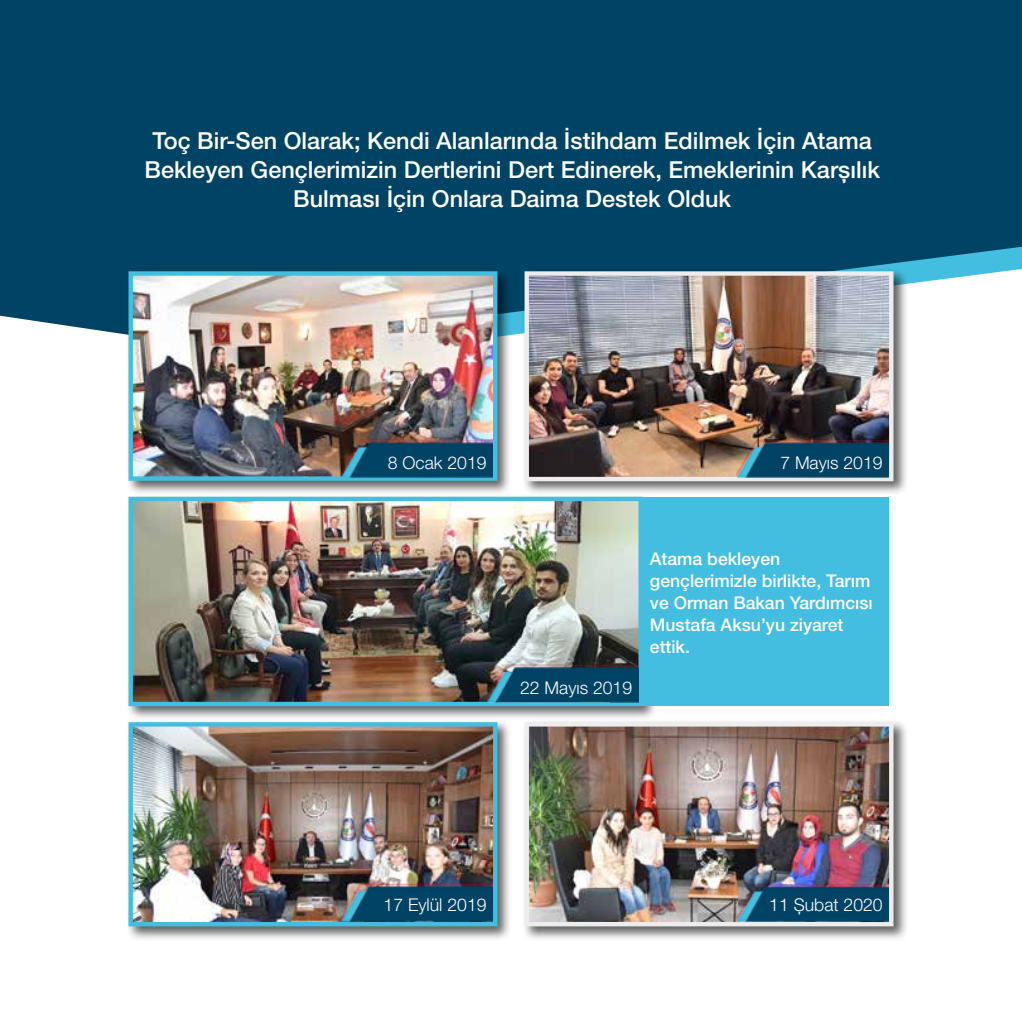
<style>
.page{position:relative;width:1022px;height:1022px;background:#fff}
.page>*{position:absolute;margin:0;border:0;box-sizing:border-box;transform-origin:0 0}
.t1{font:500 23.45px/29.2px "Helvetica Neue LT Pro";color:#fff;text-align:center}
.t2{font:500 17.5px/22.1px "Helvetica Neue LT Pro";color:#fff}
.t3{font:300 17.5px "Helvetica Neue LT Pro";color:#fff}
</style>
<div class="page">
<div style="left:125px;top:494px;width:533px;height:227px;background:#000;opacity:.62"></div>
<img style="left:133px;top:502px;width:505px;height:199px">
<div style="left:128px;top:497px;width:515px;height:209px;border:4px solid #43bee0"></div>
<div style="left:643px;top:497px;width:246px;height:208px;background:#43bee0"></div>
<div style="left:0;top:0;width:1022px;height:335px;background:#004364"></div>
<svg style="left:493px;top:247px;width:529px;height:88px"></svg>
<div style="left:125px;top:268px;width:387px;height:228px;background:#000;opacity:.62"></div>
<img style="left:133px;top:276px;width:68px;height:200px">
<div style="left:128px;top:271px;width:369px;height:210px;border:4px solid #43bee0"></div>
<div style="left:125px;top:719px;width:387px;height:222px;background:#000;opacity:.62"></div>
<img style="left:133px;top:727px;width:359px;height:194px">
<div style="left:128px;top:722px;width:369px;height:204px;border:4px solid #43bee0"></div>
<div style="left:521px;top:719px;width:387px;height:222px;background:#000;opacity:.62"></div>
<img style="left:529px;top:727px;width:359px;height:194px">
<div style="left:524px;top:722px;width:369px;height:204px;border:4px solid #ededed"></div>
<img style="left:201px;top:219px;width:292px;height:292px">
<img style="left:201px;top:830px;width:292px;height:111px">
<img style="left:346px;top:553px;width:292px;height:183px">
<img style="left:597px;top:813px;width:292px;height:128px">
<div style="left:521px;top:268px;width:387px;height:228px;background:#000;opacity:.62"></div>
<img style="left:529px;top:276px;width:68px;height:200px">
<div style="left:524px;top:271px;width:369px;height:210px;border:4px solid #ededed"></div>
<img style="left:597px;top:219px;width:292px;height:292px">
<p class="t1" style="left:145px;top:126px;width:737px">Toç Bir-Sen Olarak; Kendi Alanlarında İstihdam Edilmek İçin Atama<br>Bekleyen Gençlerimizin Dertlerini Dert Edinerek, Emeklerinin Karşılık<br>Bulması İçin Onlara Daima Destek Olduk</p>
<p class="t3" style="left:388px;top:452px;width:100px">8 Ocak 2019</p>
<p class="t3" style="left:780px;top:452px;width:104px">7 Mayıs 2019</p>
<p class="t3" style="left:520px;top:677px;width:114px">22 Mayıs 2019</p>
<p class="t2" style="left:650px;top:548px;width:224px">Atama bekleyen gençlerimizle birlikte, Tarım ve Orman Bakan Yardımcısı<br>Mustafa Aksu’yu ziyaret ettik.</p>
<p class="t3" style="left:384px;top:894px;width:104px">17 Eylül 2019</p>
<p class="t3" style="left:769px;top:894px;width:115px">11 Şubat 2020</p>
</div>
